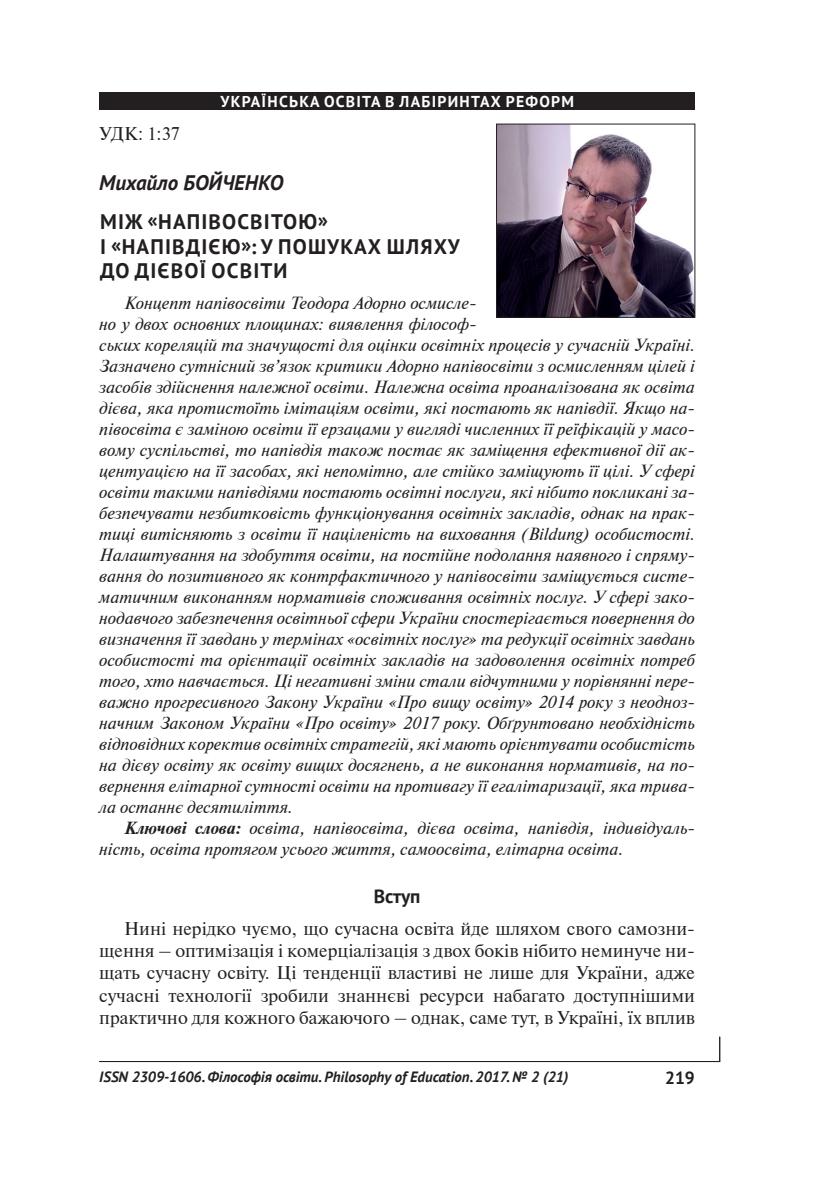
<style>
.page{position:relative;width:819px;height:1191px;background:#fff}
.page>*{position:absolute;margin:0;border:0;box-sizing:border-box;transform-origin:0 0}
.Заголовок_основной{font:700 21px/24.5px "PT Sans";letter-spacing:.055em;color:#231f20}
.Заголовок_автор{font:italic 700 21px "PT Sans";color:#231f20}
.Заголовок_малый{font:700 19.25px "PT Sans";letter-spacing:-.005em;color:#231f20}
.Основной_текст{font:18.38px/22.2px "Newton C";color:#231f20;text-align:justify}
.Основной_текст_без_а{font:18.38px "Newton C";color:#231f20}
.Аннотация{font:italic 17.5px/21px "Newton C";color:#231f20}
.t1{font:700 17.5px "PT Sans";color:#231f20}
.Рубрика_БЕЛАЯ{font:700 15.75px "PT Sans";letter-spacing:.08em;color:#fff}
.t2{font:italic 700 14.88px "PT Sans";color:#231f20}
.s1{font-weight:700}
</style>
<div class="page">
<hr style="left:99px;top:1061px;width:621px;height:1px;background:#231f20">
<svg style="left:719px;top:1036px;width:1px;height:25px"></svg>
<div style="left:99px;top:92px;width:596px;height:18px;background:#231f20"></div>
<img style="left:498px;top:126px;width:195px;height:189px">
<div style="left:496px;top:124px;width:199px;height:193px;border:1px solid #231f20"></div>
<p class="Рубрика_БЕЛАЯ" style="left:220px;top:91px;width:355px">УКРАЇНСЬКА ОСВІТА В ЛАБІРИНТАХ РЕФОРМ</p>
<p class="Основной_текст_без_а" style="left:99px;top:124px;width:82px">УДК: 1:37</p>
<p class="Заголовок_автор" style="left:99px;top:169px;width:186px">Михайло БОЙЧЕНКО</p>
<p class="Заголовок_основной" style="left:100px;top:209px;width:361px">МІЖ «НАПІВОСВІТОЮ»<br>І «НАПІВДІЄЮ»: У ПОШУКАХ ШЛЯХУ<br>ДО ДІЄВОЇ ОСВІТИ</p>
<p class="Аннотация" style="left:99px;top:293px;width:597px;text-indent:25px">Концепт напівосвіти Теодора Адорно осмисле-<br>но у двох основних площинах: виявлення філософ-<br>ських кореляцій та значущості для оцінки освітніх процесів у сучасній Україні.<br>Зазначено сутнісний зв’язок критики Адорно напівосвіти з осмисленням цілей і засобів здійснення належної освіти. Належна освіта проаналізована як освіта дієва, яка протистоїть імітаціям освіти, які постають як напівдії. Якщо на&shy;півосвіта є заміною освіти її ерзацами у вигляді численних її реїфікацій у масо&shy;вому суспільстві, то напівдія також постає як заміщення ефективної дії ак&shy;центуацією на її засобах, які непомітно, але стійко заміщують її цілі. У сфері освіти такими напівдіями постають освітні послуги, які нібито покликані за&shy;безпечувати незбитковість функціонування освітніх закладів, однак на прак&shy;тиці витісняють з освіти її націленість на виховання (Bildung) особистості.<br>Налаштування на здобуття освіти, на постійне подолання наявного і спряму&shy;вання до позитивного як контрфактичного у напівосвіти заміщується систе&shy;матичним виконанням нормативів споживання освітніх послуг. У сфері зако&shy;нодавчого забезпечення освітньої сфери України спостерігається повернення до визначення її завдань у термінах «освітніх послуг» та редукції освітніх завдань особистості та орієнтації освітніх закладів на задоволення освітніх потреб того, хто навчається. Ці негативні зміни стали відчутними у порівнянні пере&shy;важно прогресивного Закону України «Про вищу освіту» 2014 року з неодноз&shy;начним Законом України «Про освіту» 2017 року. Обґрунтовано необхідність відповідних коректив освітніх стратегій, які мають орієнтувати особистість на дієву освіту як освіту вищих досягнень, а не виконання нормативів, на по&shy;вернення елітарної сутності освіти на противагу її егалітаризації, яка трива&shy;ла останнє десятиліття.</p>
<p class="Аннотация" style="left:99px;top:818px;width:597px;text-indent:25px"><span class="s1">Ключові слова:</span> освіта, напівосвіта, дієва освіта, напівдія, індивідуаль&shy;ність, освіта протягом усього життя, самоосвіта, елітарна освіта.</p>
<p class="Заголовок_малый" style="left:373px;top:883px;width:48px">Вступ</p>
<p class="Основной_текст" style="left:99px;top:917px;width:597px;text-indent:25px">Нині нерідко чуємо, що сучасна освіта йде шляхом свого самозни&shy;щення – оптимізація і комерціалізація з двох боків нібито неминуче ни&shy;щать сучасну освіту. Ці тенденції властиві не лише для України, адже сучасні технології зробили знаннєві ресурси набагато доступнішими практично для кожного бажаючого – однак, саме тут, в Україні, їх вплив</p>
<p class="t2" style="left:99px;top:1067px;width:470px">ISSN 2309-1606. Філософія освіти. Philosophy of Education. 2017. № 2 (21)</p>
<p class="t1" style="left:665px;top:1066px;width:31px">219</p>
</div>
